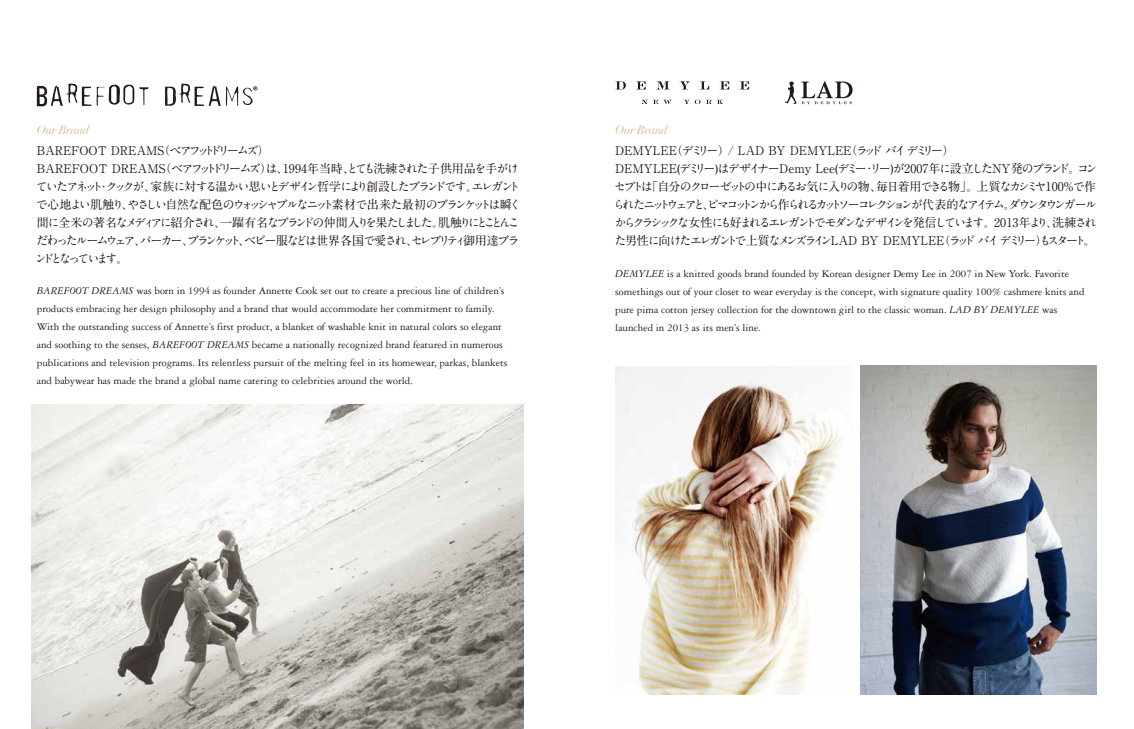
<style>
.page{position:relative;width:1134px;height:729px;background:#fff}
.page>*{position:absolute;margin:0;border:0;box-sizing:border-box;transform-origin:0 0}
.t1{font:700 12px/18px "A1 Mincho Std";letter-spacing:-.165em;color:#221815}
.t2{font:italic 12px "Didot LT Pro";letter-spacing:-.03em;color:#d4b686}
.t3{font:11px/18px "Garamond 3 LT Std";color:#221815}
.s1{font-style:italic}
</style>
<div class="page">
<svg style="left:615px;top:81px;width:11px;height:8px"></svg>
<svg style="left:636px;top:81px;width:10px;height:8px"></svg>
<svg style="left:656px;top:81px;width:14px;height:8px"></svg>
<svg style="left:679px;top:81px;width:11px;height:8px"></svg>
<svg style="left:700px;top:81px;width:9px;height:8px"></svg>
<svg style="left:719px;top:81px;width:10px;height:8px"></svg>
<svg style="left:739px;top:81px;width:10px;height:8px"></svg>
<svg style="left:641px;top:100px;width:31px;height:4px"></svg>
<svg style="left:685px;top:100px;width:15px;height:4px"></svg>
<svg style="left:706px;top:100px;width:17px;height:4px"></svg>
<svg style="left:785px;top:81px;width:67px;height:23px"></svg>
<img style="left:860px;top:365px;width:237px;height:329px">
<img style="left:615px;top:366px;width:229px;height:328px">
<svg style="left:165px;top:84px;width:92px;height:22px"></svg>
<svg style="left:37px;top:84px;width:112px;height:23px"></svg>
<img style="left:31px;top:404px;width:492px;height:325px">
<p class="t2" style="left:37px;top:122px;width:54px">Our Brand</p>
<p class="t1" style="left:35px;top:140px;width:488px">BAREFOOT DREAMS（ベアフットドリームズ）<br>BAREFOOT DREAMS（ベアフットドリームズ）は、1994年当時、とても洗練された子供用品を手がけていたアネット・クックが、家族に対する温かい思いとデザイン哲学により創設したブランドです。エレガントで心地よい肌触り、やさしい自然な配色のウォッシャブルなニット素材で出来た最初のブランケットは瞬く間に全米の著名なメディアに紹介され、一躍有名なブランドの仲間入りを果たしました。肌触りにとことんこだわったルームウェア、パーカー、ブランケット、ベビー服などは世界各国で愛され、セレブリティ御用達ブランドとなっています。</p>
<p class="t3" style="left:37px;top:282px;width:472px"><span class="s1">BAREFOOT DREAMS</span> was born in 1994 as founder Annette Cook set out to create a precious line of children’s products embracing her design philosophy and a brand that would accommodate her commitment to family.<br>With the outstanding success of Annette’s first product, a blanket of washable knit in natural colors so elegant and soothing to the senses, <span class="s1">BAREFOOT DREAMS</span> became a nationally recognized brand featured in numerous publications and television programs. Its relentless pursuit of the melting feel in its homewear, parkas, blankets and babywear has made the brand a global name catering to celebrities around the world.</p>
<p class="t2" style="left:615px;top:122px;width:54px">Our Brand</p>
<p class="t1" style="left:613px;top:140px;width:486px">DEMYLEE（デミリー）/ LAD BY DEMYLEE（ラッド バイ デミリー）<br>DEMYLEE(デミリー)はデザイナーDemy Lee(デミー・リー)が2007年に設立したNY発のブランド。コンセプトは「自分のクローゼットの中にあるお気に入りの物、毎日着用できる物」。上質なカシミヤ100%で作られたニットウェアと、ピマコットンから作られるカットソーコレクションが代表的なアイテム。ダウンタウンガールからクラシックな女性にも好まれるエレガントでモダンなデザインを発信しています。2013年より、洗練された男性に向けたエレガントで上質なメンズラインLAD BY DEMYLEE（ラッド バイ デミリー）もスタート。</p>
<p class="t3" style="left:615px;top:264px;width:471px"><span class="s1">DEMYLEE</span> is a knitted goods brand founded by Korean designer Demy Lee in 2007 in New York. Favorite somethings out of your closet to wear everyday is the concept, with signature quality 100% cashmere knits and pure pima cotton jersey collection for the downtown girl to the classic woman. <span class="s1">LAD BY DEMYLEE</span> was launched in 2013 as its men’s line.</p>
</div>
